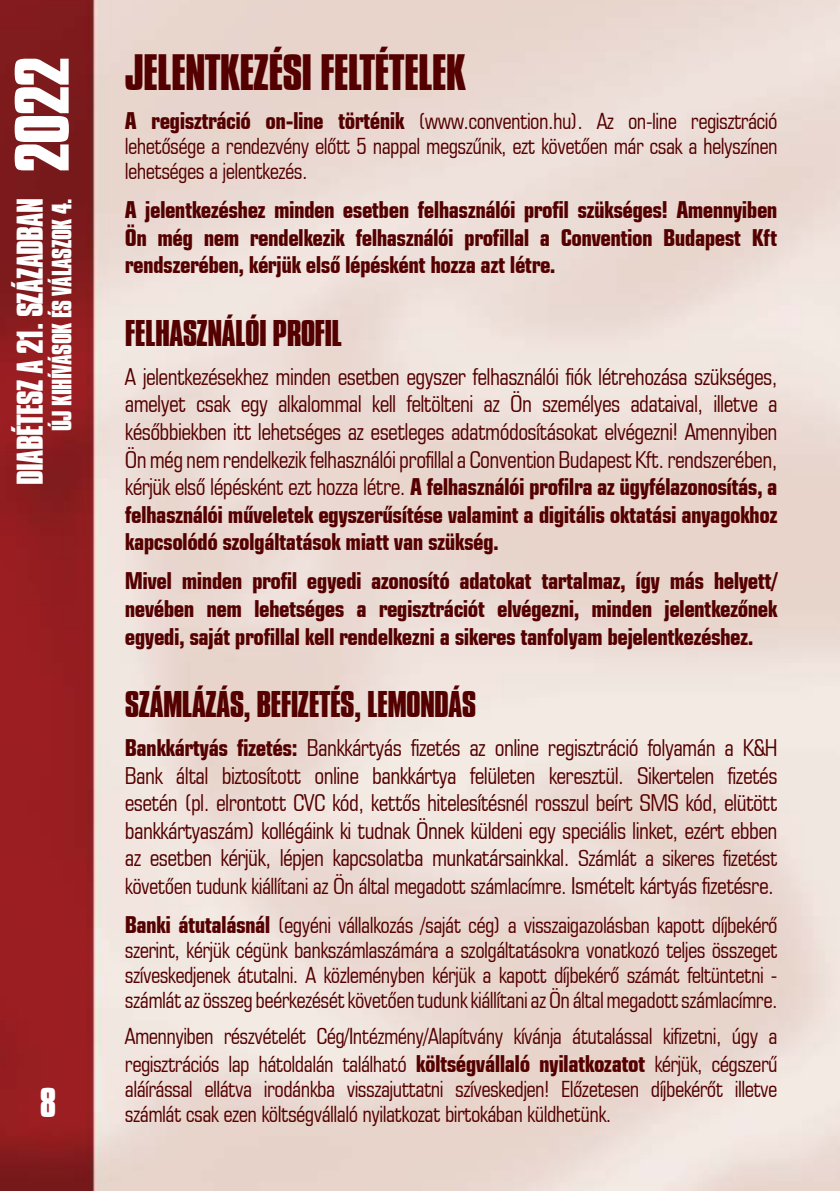
<style>
.page{position:relative;width:840px;height:1191px;background:#fff}
.page>*{position:absolute;margin:0;border:0;box-sizing:border-box;transform-origin:0 0}
.t1{font:66px "H Compacta Bold BT";color:#fff}
.t2{font:44px "H Compacta Bold BT";letter-spacing:-.025em;color:#540000}
.t3{font:36px "H Compacta Bold BT";color:#fff}
.t4{font:32px "H Compacta Bold BT";letter-spacing:-.025em;color:#540000}
.t5{font:32px "H Compacta Bold BT";letter-spacing:-.025em;color:#fff}
.t6{font:24px "H Compacta Bold BT";letter-spacing:-.025em;color:#fff}
.t7{font:23px/27.6px "H Square 721 Condensed BT";letter-spacing:-.025em;color:#540000;text-align:justify}
.t8{font:23px/27.6px "H Square 721 Condensed BT Bold";letter-spacing:-.025em;color:#540000;text-align:justify}
.t9{font:22px/25px "H Square 721 Condensed BT";letter-spacing:-.025em;color:#540000}
.s1{font-family:"H Square 721 Condensed BT Bold";font-size:23px}
.s2{font-family:"H Square 721 Condensed BT"}
.s3{font-family:"H Square 721 Condensed BT Bold"}
.s4{font-size:22px}
.s5{font-size:23px}
</style>
<div class="page">
<img style="left:0;top:0;width:839px;height:1191px">
<h1 class="t1" style="left:2px;top:173px;width:117px;rotate:-90deg">2022</h1>
<h3 class="t5" style="left:11px;top:485px;width:288px;rotate:-90deg">DIABÉTESZ A 21. SZÁZADBAN</h3>
<p class="t6" style="left:47px;top:431px;width:234px;rotate:-90deg">ÚJ KIHÍVÁSOK ÉS VÁLASZOK 4.</p>
<h3 class="t3" style="left:40px;top:1081px;width:18px">8</h3>
<h2 class="t2" style="left:125px;top:46px;width:343px">JELENTKEZÉSI FELTÉTELEK</h2>
<p class="t9" style="left:125px;top:109px;width:653px;text-align:justify"><span class="s1">A regisztráció on-line történik</span> (www.convention.hu). Az on-line regisztráció lehetősége a rendezvény előtt 5 nappal megszűnik, ezt követően már csak a helyszínen lehetséges a jelentkezés.</p>
<p class="t8" style="left:125px;top:196px;width:653px">A jelentkezéshez minden esetben felhasználói profil szükséges! Amennyiben Ön még nem rendelkezik felhasználói profillal a Convention Budapest Kft rendszerében, kérjük első lépésként hozza azt létre.</p>
<h3 class="t4" style="left:125px;top:313px;width:219px">FELHASZNÁLÓI PROFIL</h3>
<p class="t7" style="left:125px;top:362px;width:653px">A jelentkezésekhez minden esetben egyszer felhasználói fiók létrehozása szükséges, amelyet csak egy alkalommal kell feltölteni az Ön személyes adataival, illetve a későbbiekben itt lehetséges az esetleges adatmódosításokat elvégezni! Amennyiben Ön még nem rendelkezik felhasználói profillal a Convention Budapest Kft. rendszerében,</p>
<p class="t8" style="left:125px;top:473px;width:654px"><span class="s2">kérjük első lépésként ezt hozza létre.</span> A felhasználói profilra az ügyfélazonosítás, a felhasználói műveletek egyszerűsítése valamint a digitális oktatási anyagokhoz kapcsolódó szolgáltatások miatt van szükség.</p>
<p class="t8" style="left:125px;top:567px;width:654px">Mivel minden profil egyedi azonosító adatokat tartalmaz, így más helyett/ nevében nem lehetséges a regisztrációt elvégezni, minden jelentkezőnek egyedi, saját profillal kell rendelkezni a sikeres tanfolyam bejelentkezéshez.</p>
<h3 class="t4" style="left:125px;top:684px;width:353px">SZÁMLÁZÁS, BEFIZETÉS, LEMONDÁS</h3>
<p class="t7" style="left:125px;top:733px;width:653px"><span class="s3">Bankkártyás fizetés:</span> Bankkártyás fizetés az online regisztráció folyamán a K&amp;H Bank által biztosított online bankkártya felületen keresztül. Sikertelen fizetés esetén (pl. elrontott CVC kód, kettős hitelesítésnél rosszul beírt SMS kód, elütött bankkártyaszám) kollégáink ki tudnak Önnek küldeni egy speciális linket, ezért ebben az esetben kérjük, lépjen kapcsolatba munkatársainkkal. <span class="s4">Számlát a sikeres fizetést</span></p>
<p class="t9" style="left:125px;top:866px;width:653px;line-height:39px">követően tudunk kiállítani az Ön által megadott számlacímre. <span class="s5">Ismételt kártyás fizetésre.<br></span><span class="s1">Banki átutalásnál</span> (egyéni vállalkozás /saját cég) a visszaigazolásban kapott díjbekérő</p>
<p class="t9" style="left:125px;top:937px;width:653px;text-align:justify">szerint, kérjük cégünk bankszámlaszámára a szolgáltatásokra vonatkozó teljes összeget szíveskedjenek átutalni. A közleményben kérjük a kapott díjbekérő számát feltüntetni - számlát az összeg beérkezését követően tudunk kiállítani az Ön által megadott számlacímre.</p>
<p class="t9" style="left:125px;top:1022px;width:653px;line-height:27.6px">Amennyiben részvételét Cég/Intézmény/Alapítvány kívánja átutalással kifizetni, úgy a regisztrációs lap hátoldalán található <span class="s1">költségvállaló nyilatkozatot</span> kérjük, cégszerű</p>
<p class="t9" style="left:125px;top:1076px;width:653px">aláírással ellátva irodánkba visszajuttatni szíveskedjen! Előzetesen díjbekérőt illetve számlát csak ezen költségvállaló nyilatkozat birtokában küldhetünk.</p>
</div>
